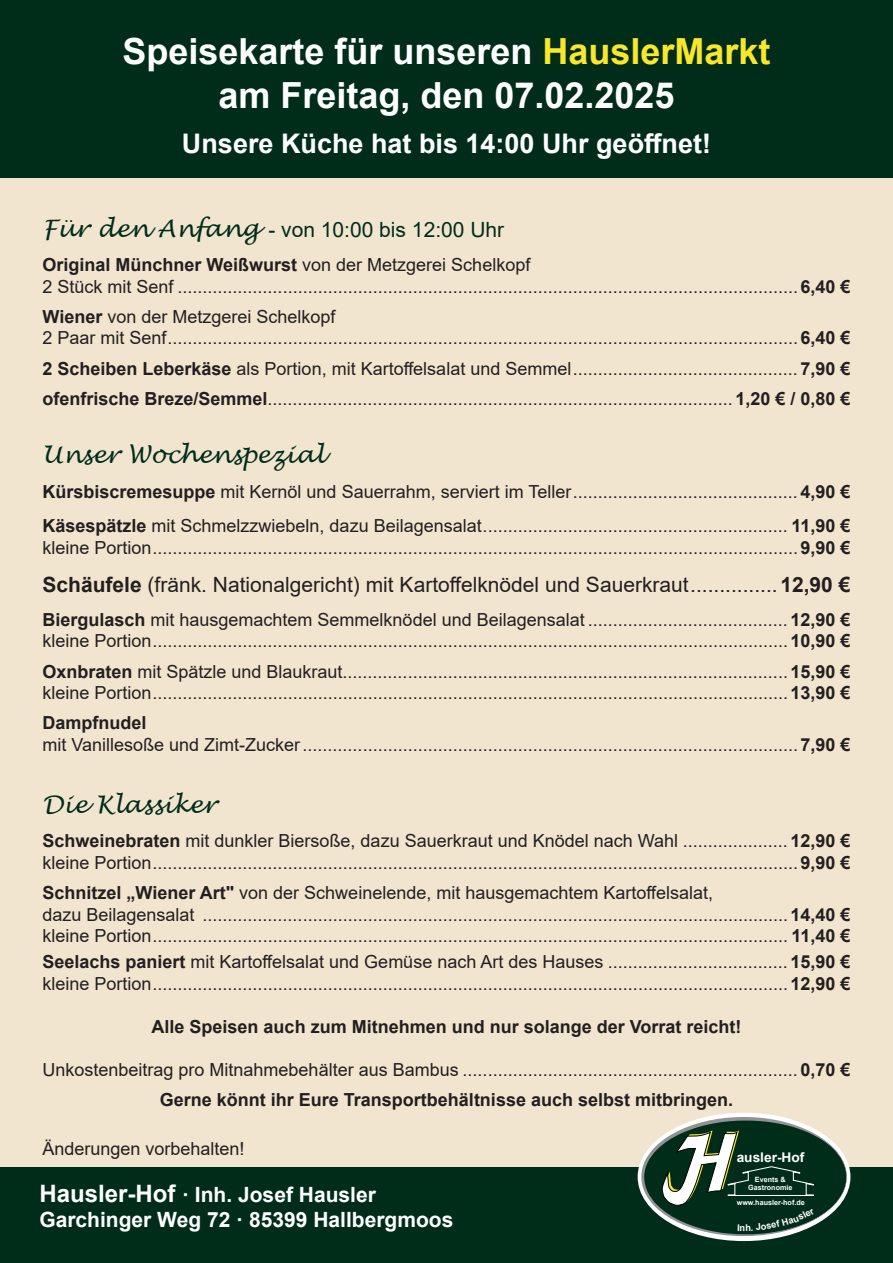
<style>
.page{position:relative;width:893px;height:1263px;background:#fff}
.page>*{position:absolute;margin:0;border:0;box-sizing:border-box;transform-origin:0 0}
.t1{font:700 36px/43.2px "Arial";color:#fff;text-align:center}
.t2{font:700 27px "Arial";color:#fff}
.t3{font:italic 24px "Lucida Handwriting";color:#002d1a}
.t4{font:700 24px "Arial";color:#fff}
.t5{font:21px "Arial";color:#231f20}
.t6{font:700 21px/25.2px "Arial";color:#fff}
.t7{font:21px "Arial";color:#002d1a}
.t8{font:18px/21.6px "Arial";color:#231f20}
.t9{font:700 18px "Arial";color:#231f20}
.t10{font:700 13.35px "Arial";color:#fff}
.t11{font:700 7.2px/8.7px "Arial";color:#fff;text-align:center}
.s1{color:#f8e72a}
.s2{font-family:"Lucida Handwriting";font-style:italic;font-size:24px}
.s3{font-weight:700}
.s4{font-weight:700;font-size:18.15px}
.s5{font-size:21px}
</style>
<div class="page">
<div style="left:0;top:177px;width:893px;height:990px;background:#f2e5cf"></div>
<div style="left:0;top:0;width:893px;height:177px;background:#002d1a"></div>
<div style="left:0;top:1167px;width:893px;height:96px;background:#002d1a"></div>
<div style="left:638px;top:1113px;width:212px;height:128px;background:#fff;border-radius:50%"></div>
<svg style="left:641px;top:1117px;width:206px;height:119px"></svg>
<h1 class="t1" style="left:122px;top:31px;width:650px">Speisekarte für unseren <span class="s1">HauslerMarkt </span>am Freitag, den 07.02.2025</h1>
<h2 class="t2" style="left:182px;top:124px;width:530px">Unsere Küche hat bis 14:00 Uhr geöffnet!</h2>
<p class="t7" style="left:43px;top:215px;width:463px"><span class="s2">Für den Anfang</span> - von 10:00 bis 12:00 Uhr</p>
<p class="t8" style="left:43px;top:254px;width:809px"><span class="s3">Original Münchner Weißwurst</span> von der Metzgerei Schelkopf<br>2 Stück mit Senf ............................................................................................................................<span class="s3">6,40 €</span></p>
<p class="t8" style="left:43px;top:306px;width:809px"><span class="s3">Wiener</span> von der Metzgerei Schelkopf<br>2 Paar mit Senf..............................................................................................................................<span class="s4">6,40 €</span></p>
<p class="t8" style="left:43px;top:353px;width:809px;line-height:30.2px"><span class="s3">2 Scheiben Leberkäse</span> als Portion, mit Kartoffelsalat und Semmel............................................. <span class="s3">7,90 € ofenfrische Breze/Semmel</span>.............................................................................................<span class="s3">1,20 € / 0,80 €</span></p>
<h3 class="t3" style="left:43px;top:440px;width:284px">Unser Wochenspezial</h3>
<p class="t8" style="left:43px;top:474px;width:809px;line-height:34.3px"><span class="s3">Kürsbiscremesuppe</span> mit Kernöl und Sauerrahm, serviert im Teller............................................. <span class="s3">4,90 €<br>Käsespätzle</span> mit Schmelzzwiebeln, dazu Beilagensalat............................................................. <span class="s3">11,90 €</span></p>
<p class="t8" style="left:43px;top:536px;width:809px">kleine Portion.................................................................................................................................<span class="s3">9,90 €</span></p>
<p class="t5" style="left:43px;top:570px;width:809px"><span class="s3">Schäufele</span> (fränk. Nationalgericht) mit Kartoffelknödel und Sauerkraut...............<span class="s3">12,90 €</span></p>
<p class="t8" style="left:43px;top:609px;width:809px"><span class="s3">Biergulasch</span> mit hausgemachtem Semmelknödel und Beilagensalat ........................................ <span class="s3">12,90 € </span>kleine Portion...............................................................................................................................<span class="s3">10,90 €</span></p>
<p class="t8" style="left:43px;top:660px;width:809px"><span class="s3">Oxnbraten</span> mit Spätzle und Blaukraut.........................................................................................<span class="s3">15,90 € </span>kleine Portion...............................................................................................................................<span class="s3">13,90 €</span></p>
<p class="t8" style="left:43px;top:712px;width:809px"><span class="s3">Dampfnudel<br></span>mit Vanillesoße und Zimt-Zucker...................................................................................................<span class="s3">7,90 €</span></p>
<h3 class="t3" style="left:43px;top:790px;width:175px">Die Klassiker</h3>
<p class="t8" style="left:43px;top:830px;width:809px"><span class="s3">Schweinebraten</span> mit dunkler Biersoße, dazu Sauerkraut und Knödel nach Wahl ..................... <span class="s3">12,90 € </span>kleine Portion.................................................................................................................................<span class="s3">9,90 €</span></p>
<p class="t8" style="left:43px;top:882px;width:809px"><span class="s3">Schnitzel „Wiener Art"</span> von der Schweinelende, mit hausgemachtem Kartoffelsalat,<br>dazu Beilagensalat .....................................................................................................................<span class="s3">14,40 € </span>kleine Portion............................................................................................................................... <span class="s3">11,40 €</span></p>
<p class="t8" style="left:43px;top:951px;width:809px"><span class="s3">Seelachs paniert</span> mit Kartoffelsalat und Gemüse nach Art des Hauses .................................... <span class="s3">15,90 € </span>kleine Portion...............................................................................................................................<span class="s3">12,90 €</span></p>
<p class="t9" style="left:152px;top:1014px;width:591px">Alle Speisen auch zum Mitnehmen und nur solange der Vorrat reicht!</p>
<p class="t8" style="left:43px;top:1054px;width:809px;line-height:30.2px;text-align:center">Unkostenbeitrag pro Mitnahmebehälter aus Bambus ...................................................................<span class="s3">0,70 €<br>Gerne könnt ihr Eure Transportbehältnisse auch selbst mitbringen.</span></p>
<p class="t8" style="left:43px;top:1137px;width:204px">Änderungen vorbehalten!</p>
<p class="t10" style="left:737px;top:1148px;width:69px">ausler-Hof</p>
<p class="t11" style="left:748px;top:1175px;width:46px">Events &amp;<br>Gastronomie</p>
<h3 class="t4" style="left:39px;top:1176px;width:151px">Hausler-Hof <span class="s5">·</span></h3>
<p class="t6" style="left:39px;top:1182px;width:415px;text-indent:156px">Inh. Josef Hausler<br>Garchinger Weg 72 · 85399 Hallbergmoos</p>
<p class="t11" style="left:737px;top:1198px;width:70px">www.hausler-hof.de</p>
</div>
